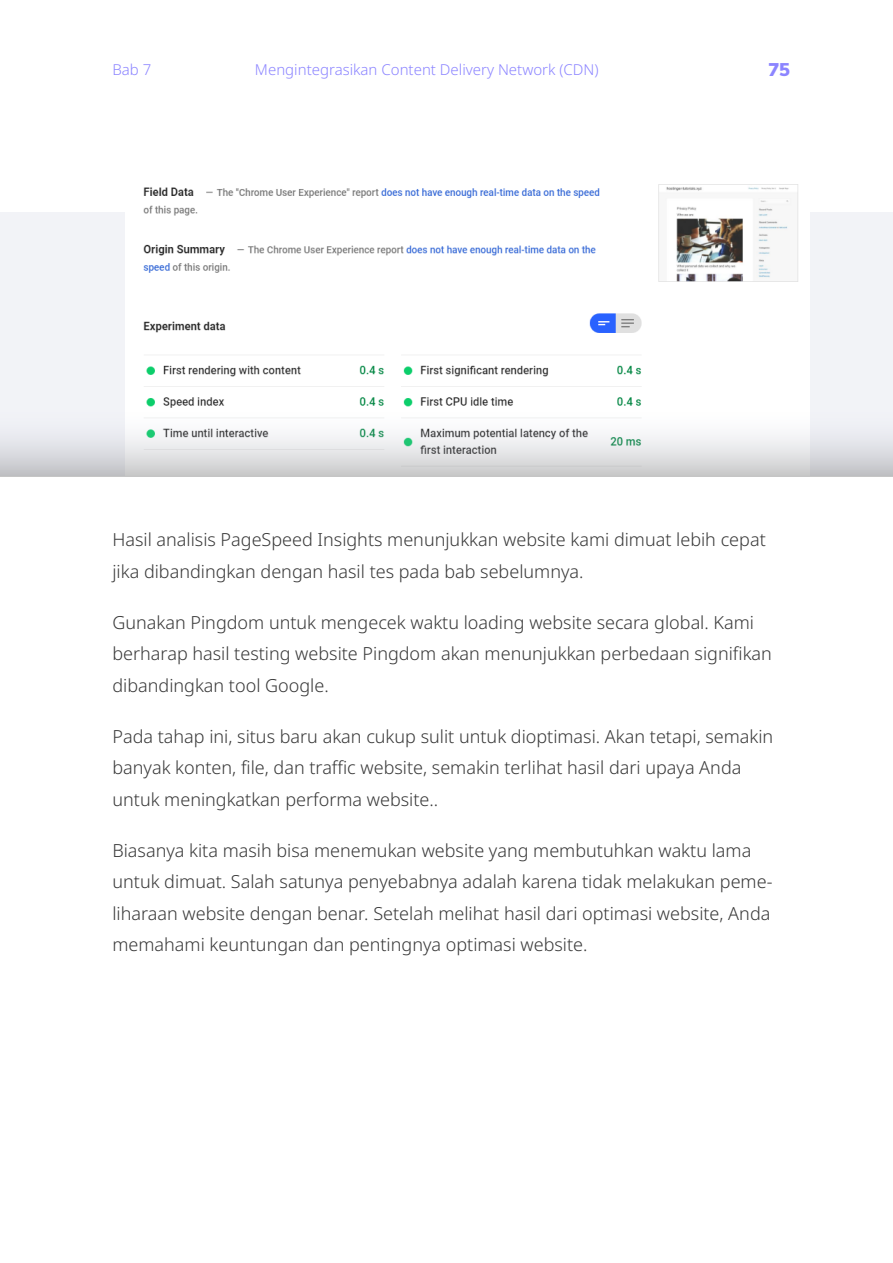
<style>
.page{position:relative;width:893px;height:1263px;background:#fff}
.page>*{position:absolute;margin:0;border:0;box-sizing:border-box;transform-origin:0 0}
.t1{font:300 18px/31.5px "Noto Sans";color:#383838}
.t2{font:900 18px "Muli";color:#8c85ff}
.t3{font:300 15px "Noto Sans";color:#8c85ff}
</style>
<div class="page">
<div style="left:0;top:212px;width:893px;height:264px;background:#f2f3f7"></div>
<img style="left:126px;top:184px;width:684px;height:293px">
<svg style="left:0;top:411px;width:893px;height:65px"></svg>
<p class="t3" style="left:112px;top:59px;width:40px">Bab 7</p>
<p class="t3" style="left:255px;top:59px;width:345px">Mengintegrasikan Content Delivery Network (CDN)</p>
<p class="t2" style="left:768px;top:56px;width:23px">75</p>
<p class="t1" style="left:112px;top:524px;width:655px">Hasil analisis PageSpeed Insights menunjukkan website kami dimuat lebih cepat jika dibandingkan dengan hasil tes pada bab sebelumnya.</p>
<p class="t1" style="left:112px;top:607px;width:661px">Gunakan Pingdom untuk mengecek waktu loading website secara global. Kami berharap hasil testing website Pingdom akan menunjukkan perbedaan signifikan dibandingkan tool Google.</p>
<p class="t1" style="left:112px;top:721px;width:662px">Pada tahap ini, situs baru akan cukup sulit untuk dioptimasi. Akan tetapi, semakin banyak konten, file, dan traffic website, semakin terlihat hasil dari upaya Anda untuk meningkatkan performa website..</p>
<p class="t1" style="left:112px;top:835px;width:661px">Biasanya kita masih bisa menemukan website yang membutuhkan waktu lama untuk dimuat. Salah satunya penyebabnya adalah karena tidak melakukan peme&shy;liharaan website dengan benar. Setelah melihat hasil dari optimasi website, Anda memahami keuntungan dan pentingnya optimasi website.</p>
</div>
